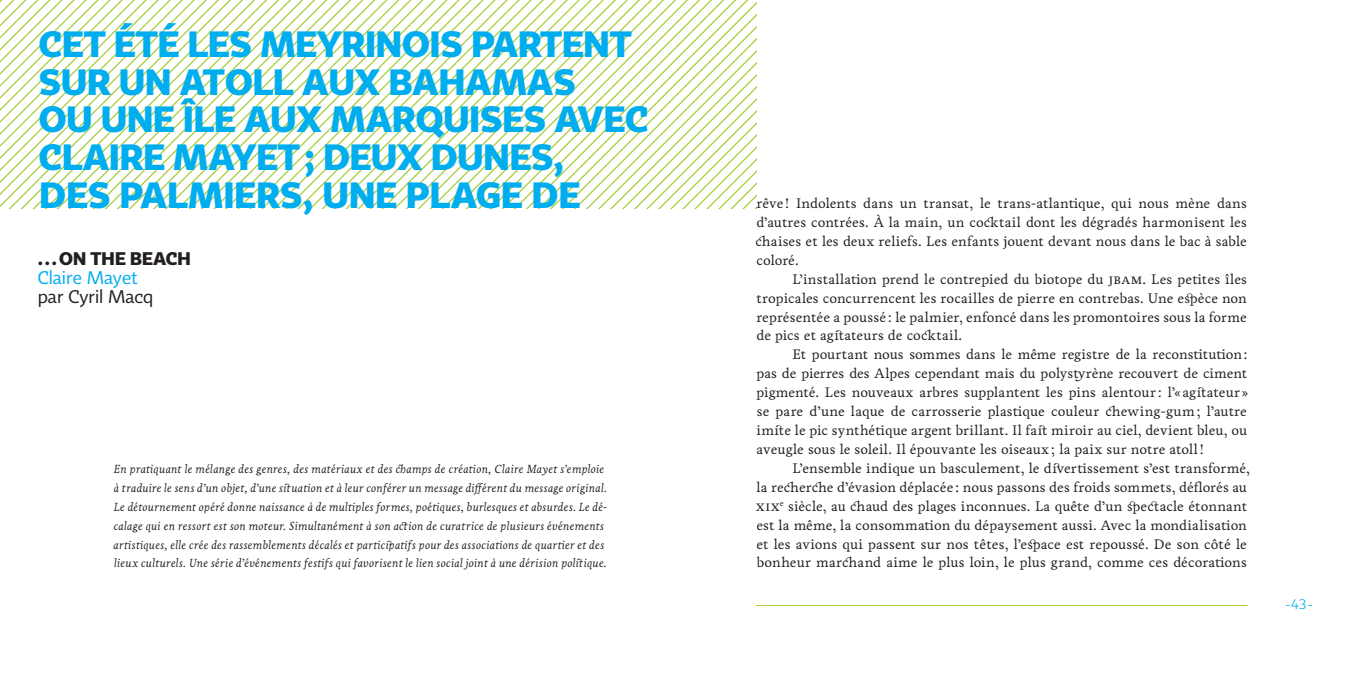
<style>
.page{position:relative;width:1361px;height:681px;background:#fff}
.page>*{position:absolute;margin:0;border:0;box-sizing:border-box;transform-origin:0 0}
.t1{font:700 36px/37.8px "Tabac Sans";color:#00aeef}
.t2{font:18px "Tabac Sans";color:#231f20}
.t3{font:700 18px "Tabac Sans";letter-spacing:.01em;color:#231f20}
.t4{font:18px "Tabac Sans";color:#00aeef}
.t5{font:14.1px/18.9px "Livory";letter-spacing:.005em;color:#231f20;text-align:justify}
.t6{font:300 14.1px "Tabac Sans";color:#00aeef}
.t7{font:italic 12px/18.9px "Livory";letter-spacing:.015em;color:#231f20}
</style>
<div class="page">
<svg style="left:0;top:0;width:756px;height:208px"></svg>
<hr style="left:756px;top:605px;width:491px;height:1px;background:#a6ce39">
<h1 class="t1" style="left:39px;top:25px;width:611px">CET ÉTÉ LES MEYRINOIS PARTENT<br>SUR UN ATOLL AUX BAHAMAS<br>OU UNE ÎLE AUX MARQUISES AVEC<br>CLAIRE MAYET; DEUX DUNES,<br>DES PALMIERS, UNE PLAGE DE</h1>
<p class="t3" style="left:38px;top:247px;width:155px">…ON THE BEACH</p>
<p class="t4" style="left:38px;top:266px;width:102px">Claire Mayet</p>
<p class="t2" style="left:38px;top:285px;width:117px">par Cyril Macq</p>
<p class="t7" style="left:113px;top:459px;width:495px">En pratiquant le mélange des genres, des matériaux et des champs de création, Claire Mayet s’emploie à traduire le sens d’un objet, d’une situation et à leur conférer un message différent du message original.<br>Le détournement opéré donne naissance à de multiples formes, poétiques, burlesques et absurdes. Le dé&shy;calage qui en ressort est son moteur. Simultanément à son action de curatrice de plusieurs événements artistiques, elle crée des rassemblements décalés et participatifs pour des associations de quartier et des lieux culturels. Une série d’événements festifs qui favorisent le lien social joint à une dérision politique.</p>
<p class="t5" style="left:755px;top:194px;width:493px">rêve ! Indolents dans un transat, le trans-atlantique, qui nous mène dans d’autres contrées. À la main, un cocktail dont les dégradés harmonisent les chaises et les deux reliefs. Les enfants jouent devant nous dans le bac à sable coloré.</p>
<p class="t5" style="left:756px;top:269px;width:492px;text-indent:36px">L’installation prend le contrepied du biotope du jbam. Les petites îles tropicales concurrencent les rocailles de pierre en contrebas. Une espèce non représentée a poussé : le palmier, enfoncé dans les promontoires sous la forme de pics et agitateurs de cocktail.</p>
<p class="t5" style="left:756px;top:345px;width:493px;text-indent:36px">Et pourtant nous sommes dans le même registre de la reconstitution: pas de pierres des Alpes cependant mais du polystyrène recouvert de ciment pigmenté. Les nouveaux arbres supplantent les pins alentour : l’« agitateur » se pare d’une laque de carrosserie plastique couleur chewing-gum; l’autre imite le pic synthétique argent brillant. Il fait miroir au ciel, devient bleu, ou aveugle sous le soleil. Il épouvante les oiseaux; la paix sur notre atoll!</p>
<p class="t5" style="left:756px;top:458px;width:495px;text-align:left;text-indent:36px">L’ensemble indique un basculement, le divertissement s’est transformé, la recherche d’évasion déplacée : nous passons des froids sommets, déflorés au xix<sup>e</sup> siècle, au chaud des plages inconnues. La quête d’un spectacle étonnant est la même, la consommation du dépaysement aussi. Avec la mondialisation et les avions qui passent sur nos têtes, l’espace est repoussé. De son côté le bonheur marchand aime le plus loin, le plus grand, comme ces décorations</p>
<p class="t6" style="left:1285px;top:595px;width:29px">-43-</p>
</div>
